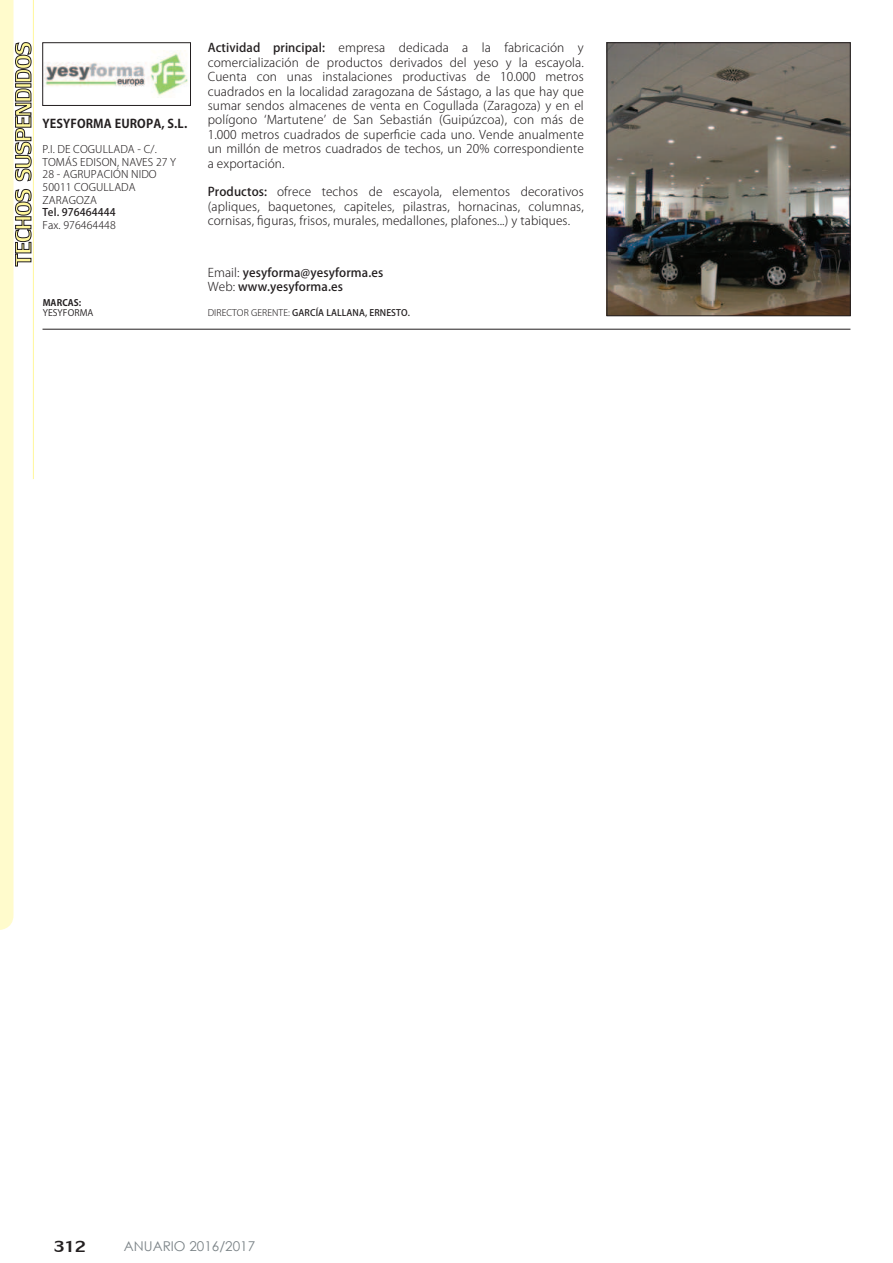
<style>
.page{position:relative;width:893px;height:1263px;background:#fff}
.page>*{position:absolute;margin:0;border:0;box-sizing:border-box;transform-origin:0 0}
.t1{font:24px "Lily UPC";color:#231f20}
.t2{font:13.5px "Century Gothic";color:#7b8387}
.t3{font:300 12px/14.4px "Koz Go Pro";letter-spacing:.01em;color:#231f20;text-align:justify}
.t4{font:500 12px/14.4px "Koz Go Pro";letter-spacing:.01em;color:#231f20}
.t5{font:700 12px "Koz Go Pro";letter-spacing:.01em;color:#231f20}
.t6{font:300 10.5px/12.6px "Koz Go Pro";letter-spacing:.01em;color:#231f20}
.t7{font:500 10.5px "Koz Go Pro";letter-spacing:.01em;color:#231f20}
.t8{font:500 9px "Koz Go Pro";letter-spacing:.01em;color:#231f20}
.t9{font:9px "Koz Go Pro";letter-spacing:.01em;color:#231f20}
.t10{font:700 9px "Koz Go Pro";letter-spacing:.01em;color:#231f20}
.s1{font-weight:500}
.s2{font-weight:300}
</style>
<div class="page">
<hr style="left:33px;top:0;width:1px;height:479px;background:#fff79a">
<svg style="left:0;top:0;width:31px;height:930px"></svg>
<img style="left:609px;top:45px;width:239px;height:269px">
<div style="left:607px;top:43px;width:243px;height:273px;border:1px solid #231f20"></div>
<img style="left:45px;top:50px;width:143px;height:46px">
<div style="left:43px;top:43px;width:148px;height:63px;border:1px solid #231f20"></div>
<hr style="left:43px;top:329px;width:807px;height:1px;background:#231f20">
<p class="t5" style="left:43px;top:116px;width:146px">YESYFORMA EUROPA, S.L.</p>
<p class="t6" style="left:43px;top:143px;width:135px">P.I. DE COGULLADA - C/.<br>TOMÁS EDISON, NAVES 27 Y<br>28 - AGRUPACIÓN NIDO<br>50011 COGULLADA<br>ZARAGOZA</p>
<p class="t7" style="left:43px;top:206px;width:75px">Tel. 976464444</p>
<p class="t6" style="left:43px;top:219px;width:75px">Fax. 976464448</p>
<p class="t10" style="left:43px;top:296px;width:40px">MARCAS:</p>
<p class="t9" style="left:43px;top:307px;width:52px">YESYFORMA</p>
<p class="t3" style="left:208px;top:41px;width:378px"><span class="s1">Actividad principal:</span> empresa dedicada a la fabricación y comercialización de productos derivados del yeso y la escayola.<br>Cuenta con unas instalaciones productivas de 10.000 metros cuadrados en la localidad zaragozana de Sástago, a las que hay que sumar sendos almacenes de venta en Cogullada (Zaragoza) y en el polígono ‘Martutene’ de San Sebastián (Guipúzcoa), con más de 1.000 metros cuadrados de super昀椀cie cada uno. Vende anualmente un millón de metros cuadrados de techos, un 20% correspondiente a exportación.</p>
<p class="t3" style="left:208px;top:185px;width:378px"><span class="s1">Productos:</span> ofrece techos de escayola, elementos decorativos (apliques, baquetones, capiteles, pilastras, hornacinas, columnas, cornisas, 昀椀guras, frisos, murales, medallones, plafones...) y tabiques.</p>
<p class="t4" style="left:208px;top:266px;width:177px"><span class="s2">Email:</span> yesyforma@yesyforma.es<br><span class="s2">Web:</span> www.yesyforma.es</p>
<p class="t8" style="left:208px;top:307px;width:204px"><span class="s2">DIRECTOR GERENTE:</span> GARCÍA LALLANA, ERNESTO.</p>
<h1 class="t1" style="left:54px;top:1229px;width:34px">312</h1>
<p class="t2" style="left:124px;top:1241px;width:133px">ANUARIO 2016/2017</p>
</div>
